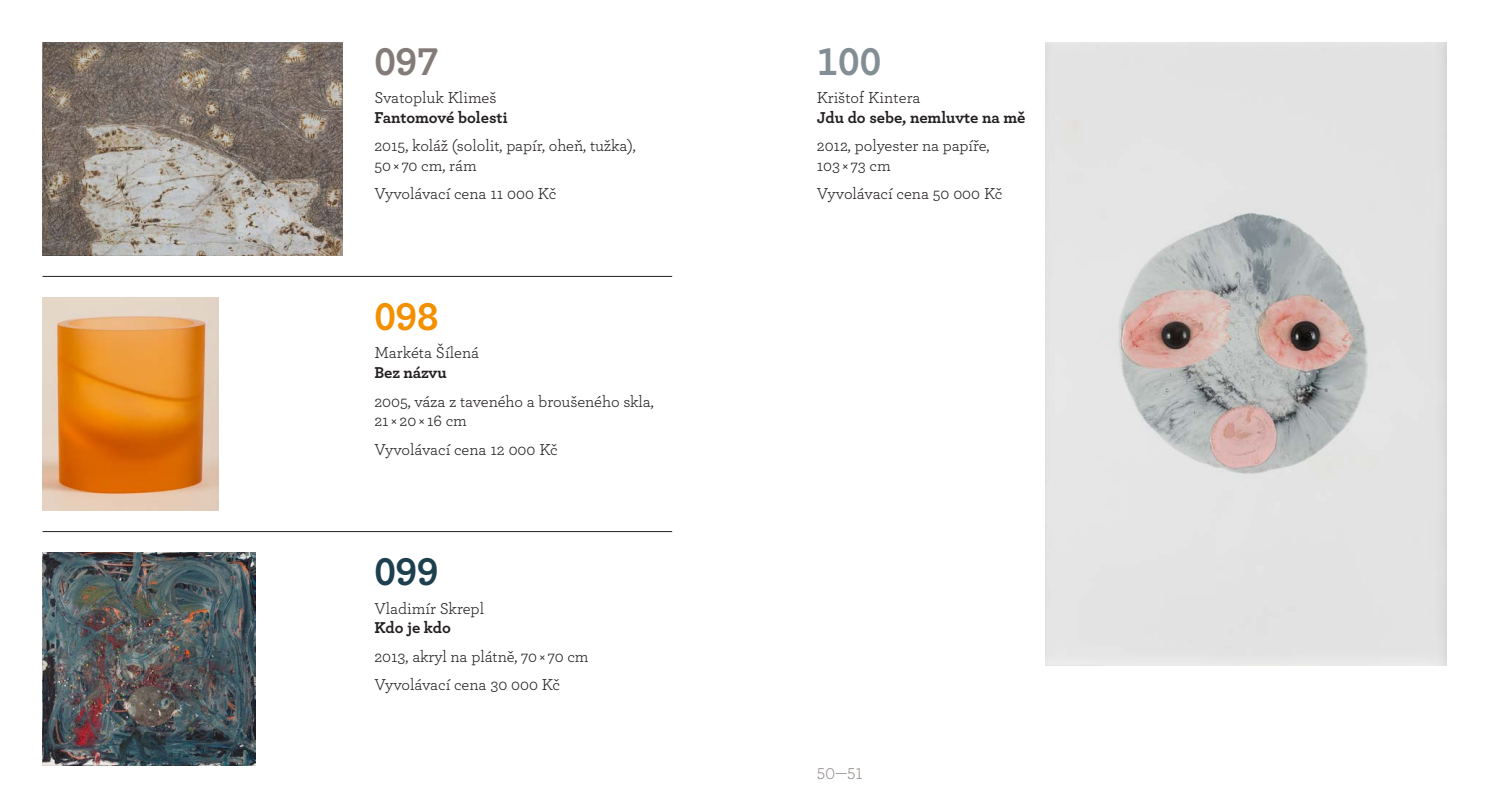
<style>
.page{position:relative;width:1489px;height:808px;background:#fff}
.page>*{position:absolute;margin:0;border:0;box-sizing:border-box;transform-origin:0 0}
.t1{font:700 40.5px "Archer";color:#1e3f4e}
.t2{font:700 40.5px "Archer";color:#f39000}
.t3{font:700 40.5px "Archer";color:#837b78}
.t4{font:700 40.5px "Archer";color:#838e94}
.t5{font:16.5px/19.8px "Archer";letter-spacing:-.005em;color:#231f20}
.t6{font:700 16.5px "Archer";color:#231f20}
.t7{font:16.5px "Archer";color:#979391}
</style>
<div class="page">
<img style="left:43px;top:43px;width:299px;height:212px">
<img style="left:43px;top:298px;width:175px;height:212px">
<img style="left:43px;top:553px;width:212px;height:212px">
<img style="left:1045px;top:43px;width:401px;height:623px">
<hr style="left:43px;top:276px;width:629px;height:1px;background:#231f20">
<hr style="left:43px;top:531px;width:629px;height:1px;background:#231f20">
<h1 class="t3" style="left:374px;top:29px;width:66px">097</h1>
<p class="t5" style="left:374px;top:87px;width:124px">Svatopluk Klimeš</p>
<p class="t6" style="left:374px;top:105px;width:135px">Fantomové bolesti</p>
<p class="t5" style="left:374px;top:135px;width:263px">2015, koláž (sololit, papír, oheň, tužka),<br>50 × 70 cm, rám</p>
<p class="t5" style="left:374px;top:183px;width:183px">Vyvolávací cena 11 000 Kč</p>
<h1 class="t2" style="left:374px;top:285px;width:66px">098</h1>
<p class="t5" style="left:374px;top:342px;width:106px">Markéta Šílená</p>
<p class="t6" style="left:374px;top:360px;width:74px">Bez názvu</p>
<p class="t5" style="left:374px;top:390px;width:281px">2005, váza z taveného a broušeného skla,<br>21 × 20 × 16 cm</p>
<p class="t5" style="left:374px;top:438px;width:185px">Vyvolávací cena 12 000 Kč</p>
<h1 class="t1" style="left:374px;top:540px;width:66px">099</h1>
<p class="t5" style="left:374px;top:597px;width:111px">Vladimír Skrepl</p>
<p class="t6" style="left:374px;top:615px;width:78px">Kdo je kdo</p>
<p class="t5" style="left:374px;top:641px;width:216px;line-height:28.3px">2013, akryl na plátně, 70 × 70 cm<br>Vyvolávací cena 30 000 Kč</p>
<h1 class="t4" style="left:816px;top:29px;width:66px">100</h1>
<p class="t5" style="left:816px;top:87px;width:105px">Krištof Kintera</p>
<p class="t6" style="left:816px;top:105px;width:210px">Jdu do sebe, nemluvte na mě</p>
<p class="t5" style="left:816px;top:135px;width:174px">2012, polyester na papíře,<br>103 × 73 cm</p>
<p class="t5" style="left:816px;top:183px;width:187px">Vyvolávací cena 50 000 Kč</p>
<p class="t7" style="left:816px;top:762px;width:47px">50—51</p>
</div>
